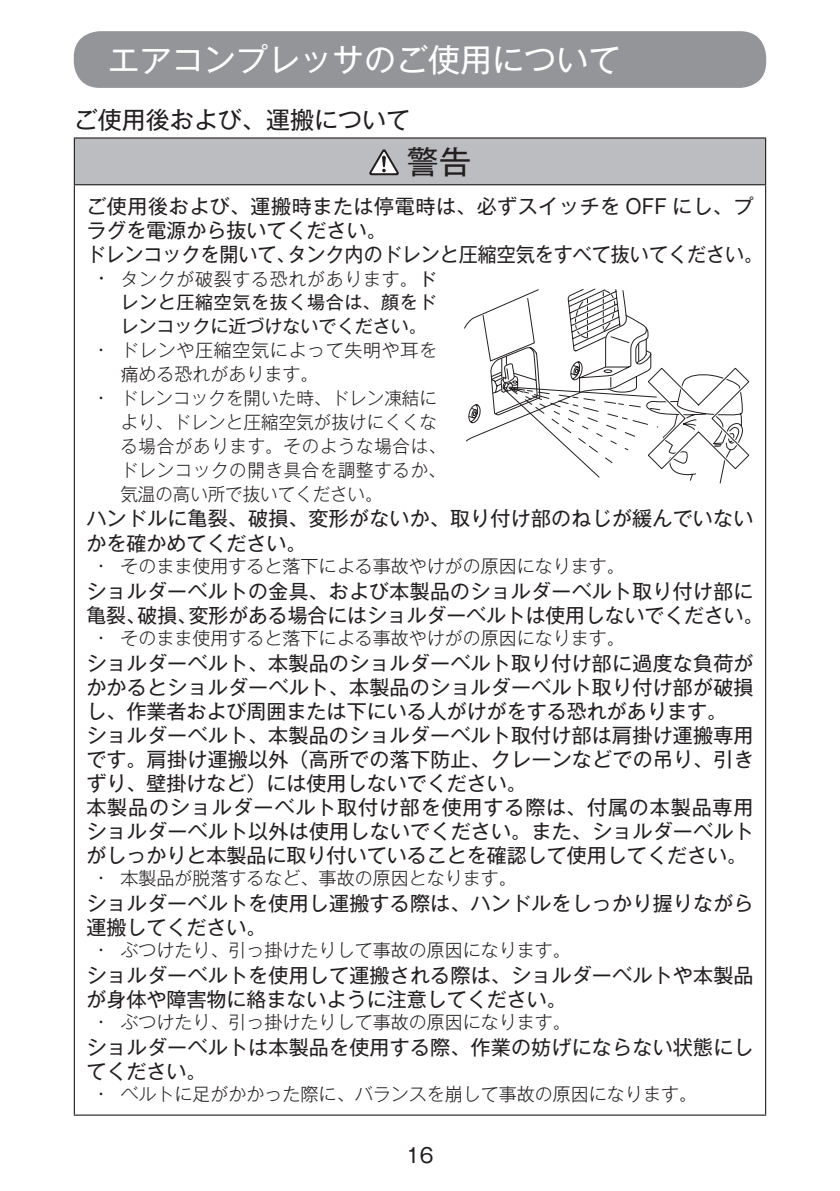
<style>
.page{position:relative;width:840px;height:1191px;background:#fff}
.page>*{position:absolute;margin:0;border:0;box-sizing:border-box;transform-origin:0 0}
.t1{font:32px "Gothic MB101 Pro";color:#fff}
.t2{font:32px "Gothic MB101 Pro";color:#231f20}
.t3{font:24px "Gothic MB101 Pro";color:#231f20}
.t4{font:20px/24px "Gothic MB101 Pro";letter-spacing:.01em;color:#231f20}
.t5{font:300 18px/24px "Gothic MB101 Pro";color:#231f20}
.t6{font:18px/23.4px "Gothic MB101 Pro";color:#231f20;text-align:justify}
.t7{font:300 18px/24px "Gothic MB101 Pro";letter-spacing:.035em;color:#231f20}
.s1{font-weight:300;font-size:20px}
.s2{font-weight:300}
</style>
<div class="page">
<div style="left:74px;top:31px;width:691px;height:57px;background:#939598;border-radius:26px"></div>
<div style="left:74px;top:138px;width:691px;height:47px;background:#bcbdc0"></div>
<hr style="left:74px;top:185px;width:1px;height:929px;background:#231f20">
<hr style="left:764px;top:185px;width:1px;height:929px;background:#231f20">
<hr style="left:74px;top:137px;width:691px;height:2px;background:#231f20">
<hr style="left:74px;top:139px;width:1px;height:45px;background:#231f20">
<hr style="left:764px;top:139px;width:1px;height:45px;background:#231f20">
<hr style="left:74px;top:184px;width:691px;height:1px;background:#231f20">
<hr style="left:74px;top:1114px;width:691px;height:1px;background:#231f20">
<svg style="left:369px;top:149px;width:30px;height:26px"></svg>
<svg style="left:464px;top:288px;width:286px;height:195px"></svg>
<h1 class="t1" style="left:108px;top:33px;width:514px">エアコンプレッサのご使用について</h1>
<p class="t3" style="left:74px;top:100px;width:337px">ご使用後および、運搬について</p>
<h1 class="t2" style="left:407px;top:135px;width:65px">警告</h1>
<p class="t4" style="left:86px;top:192px;width:677px">ご使用後および、運搬時または停電時は、必ずスイッチを OFF にし、プラグを電源から抜いてください。<br>ドレンコックを開いて、タンク内のドレンと圧縮空気をすべて抜いてください。</p>
<p class="t6" style="left:120px;top:264px;width:317px;text-indent:-23px"><span class="s1">•</span> <span class="s2">タンクが破裂する恐れがあります。</span>ドレンと圧縮空気を抜く場合は、顔をドレンコックに近づけないでください。</p>
<p class="t7" style="left:120px;top:335px;width:318px;text-indent:-23px">• ドレンや圧縮空気によって失明や耳を痛める恐れがあります。</p>
<p class="t5" style="left:120px;top:383px;width:327px;text-indent:-23px">• ドレンコックを開いた時、ドレン凍結により、ドレンと圧縮空気が抜けにくくなる場合があります。そのような場合は、ドレンコックの開き具合を調整するか、気温の高い所で抜いてください。</p>
<p class="t4" style="left:86px;top:504px;width:668px">ハンドルに亀裂、破損、変形がないか、取り付け部のねじが緩んでいないかを確かめてください。</p>
<p class="t5" style="left:98px;top:551px;width:528px">• そのまま使用すると落下による事故やけがの原因になります。</p>
<p class="t4" style="left:86px;top:576px;width:678px">ショルダーベルトの金具、および本製品のショルダーベルト取り付け部に亀裂、破損、変形がある場合にはショルダーベルトは使用しないでください。</p>
<p class="t5" style="left:98px;top:623px;width:528px">• そのまま使用すると落下による事故やけがの原因になります。</p>
<p class="t4" style="left:86px;top:648px;width:668px">ショルダーベルト、本製品のショルダーベルト取り付け部に過度な負荷がかかるとショルダーベルト、本製品のショルダーベルト取り付け部が破損し、作業者および周囲または下にいる人がけがをする恐れがあります。<br>ショルダーベルト、本製品のショルダーベルト取付け部は肩掛け運搬専用です。肩掛け運搬以外（高所での落下防止、クレーンなどでの吊り、引きずり、壁掛けなど）には使用しないでください。<br>本製品のショルダーベルト取付け部を使用する際は、付属の本製品専用ショルダーベルト以外は使用しないでください。また、ショルダーベルトがしっかりと本製品に取り付いていることを確認して使用してください。</p>
<p class="t5" style="left:98px;top:863px;width:420px">• 本製品が脱落するなど、事故の原因となります。</p>
<p class="t4" style="left:86px;top:888px;width:668px">ショルダーベルトを使用し運搬する際は、ハンドルをしっかり握りながら運搬してください。</p>
<p class="t5" style="left:98px;top:935px;width:474px">• ぶつけたり、引っ掛けたりして事故の原因になります。</p>
<p class="t4" style="left:86px;top:960px;width:668px">ショルダーベルトを使用して運搬される際は、ショルダーベルトや本製品が身体や障害物に絡まないように注意してください。</p>
<p class="t5" style="left:98px;top:1007px;width:474px">• ぶつけたり、引っ掛けたりして事故の原因になります。</p>
<p class="t4" style="left:86px;top:1032px;width:668px">ショルダーベルトは本製品を使用する際、作業の妨げにならない状態にしてください。</p>
<p class="t5" style="left:98px;top:1079px;width:600px">• ベルトに足がかかった際に、バランスを崩して事故の原因になります。</p>
<p class="t4" style="left:406px;top:1140px;width:29px">16</p>
</div>
